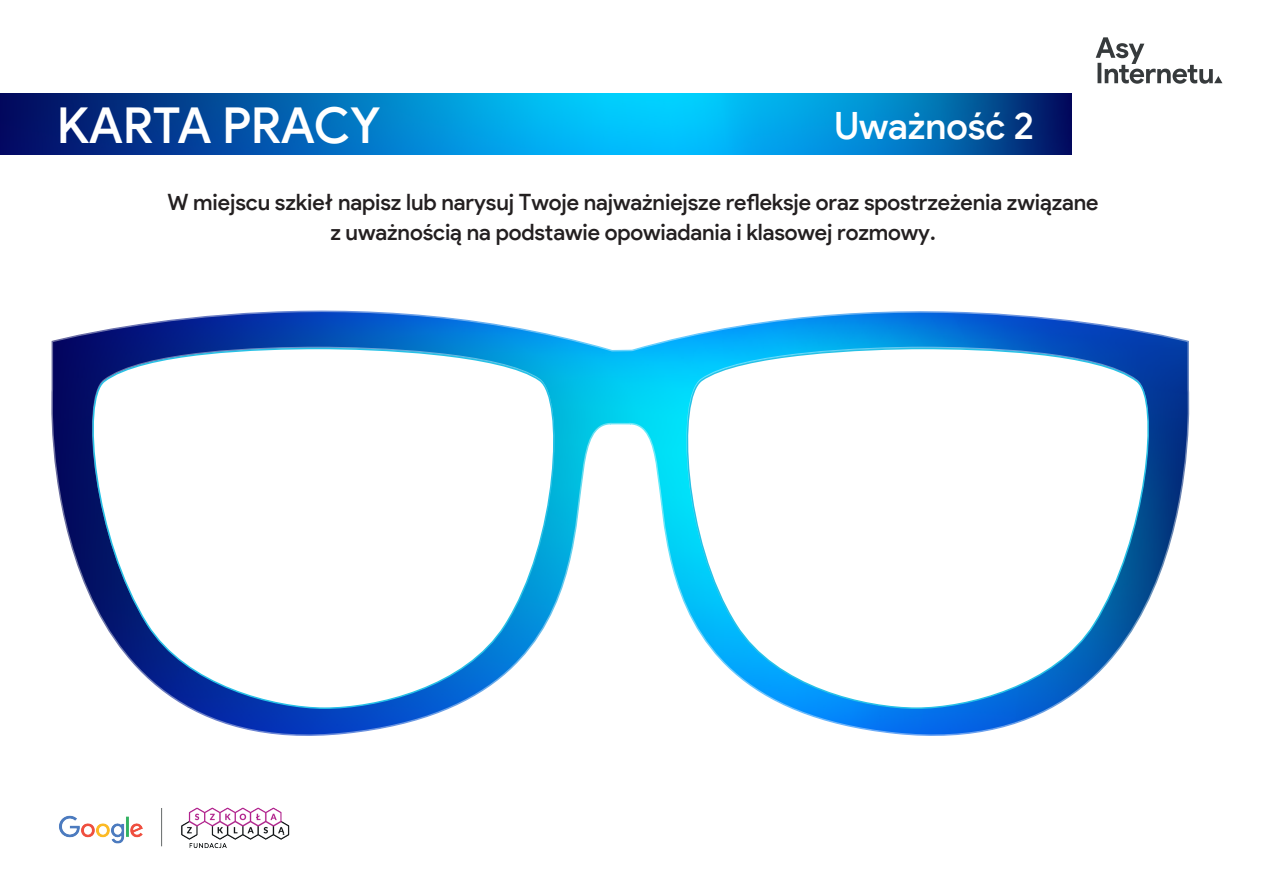
<style>
.page{position:relative;width:1263px;height:893px;background:#fff}
.page>*{position:absolute;margin:0;border:0;box-sizing:border-box;transform-origin:0 0}
.t1{font:500 49.5px "Product Sans";color:#fff}
.t2{font:500 37.65px "Product Sans";color:#fff}
.t3{font:500 22.5px/30px "Product Sans";letter-spacing:-.005em;color:#231f20;text-align:center}
</style>
<div class="page">
<img style="left:0;top:93px;width:1072px;height:62px">
<svg style="left:1096px;top:37px;width:126px;height:47px"></svg>
<img style="left:51px;top:310px;width:1139px;height:426px">
<svg style="left:81px;top:347px;width:1081px;height:363px"></svg>
<img style="left:59px;top:807px;width:231px;height:41px">
<h1 class="t1" style="left:57px;top:95px;width:325px">KARTA PRACY</h1>
<h2 class="t2" style="left:834px;top:103px;width:201px">Uważność 2</h2>
<p class="t3" style="left:167px;top:188px;width:933px">W miejscu szkieł napisz lub narysuj Twoje najważniejsze refleksje oraz spostrzeżenia związane z uważnością na podstawie opowiadania i klasowej rozmowy.</p>
</div>
